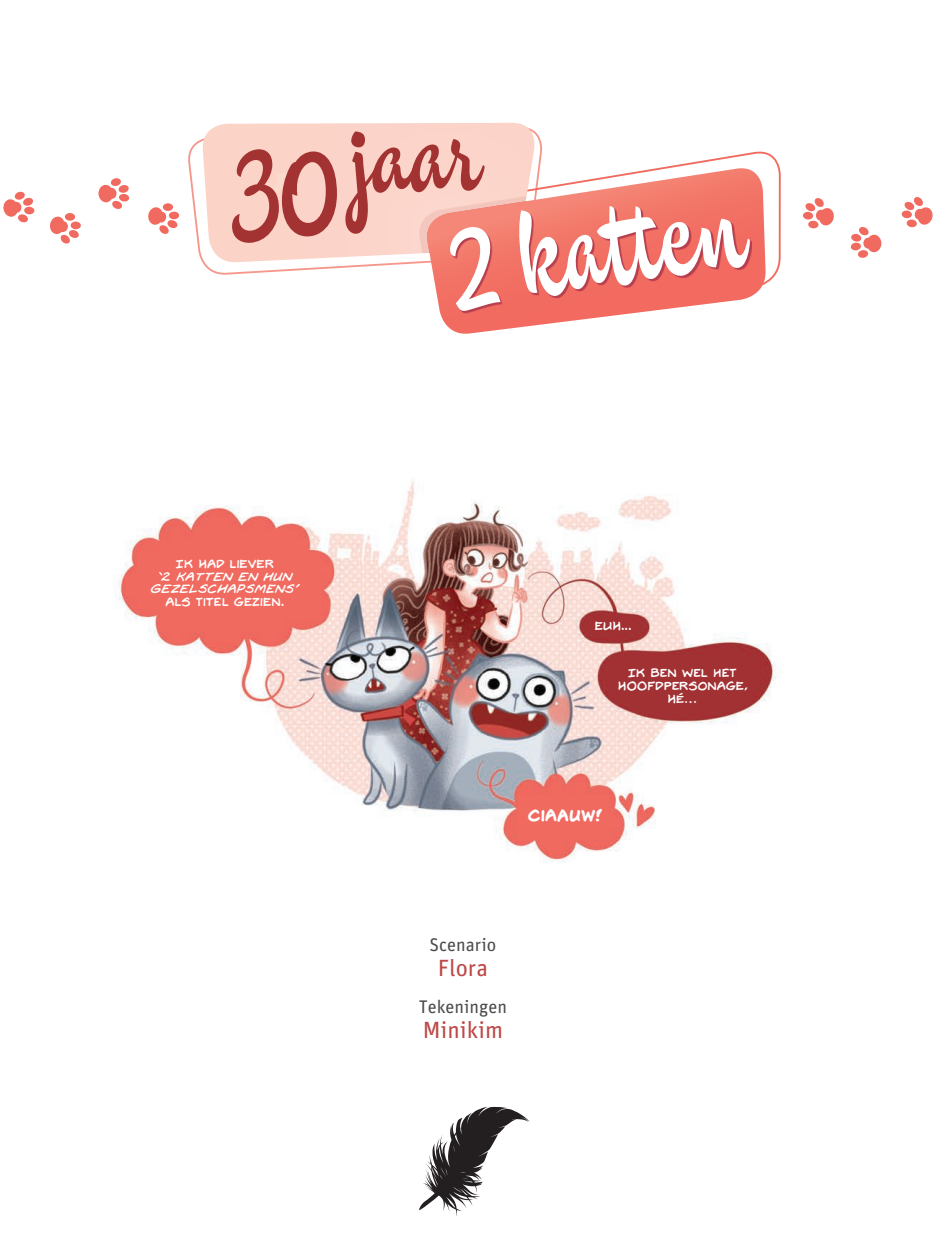
<style>
.page{position:relative;width:936px;height:1234px;background:#fff}
.page>*{position:absolute;margin:0;border:0;box-sizing:border-box;transform-origin:0 0}
.t1{font:113.7px "Studio Lettering Sable";color:#fff}
.t2{font:95.7px "Studio Lettering Sable";color:#a33233;scale:1.15 1}
.t3{font:23.4px "Unit";color:#bd4846}
.t4{font:18.3px "Unit";color:#4b4c4d}
.t5{font:700 15px "CC Colleen Doran";color:#fff}
.t6{font:11.25px/12.8px "CC Colleen Doran";color:#fff;text-align:center}
.t7{font:italic 11.25px/12.8px "CC Colleen Doran";color:#fff;text-align:center}
.s1{font-size:128.7px}
.s2{font-size:114.6px}
</style>
<div class="page">
<img style="left:115px;top:480px;width:662px;height:642px">
<svg style="left:419px;top:1106px;width:110px;height:110px"></svg>
<svg style="left:188px;top:139px;width:233px;height:136px"></svg>
<svg style="left:421px;top:122px;width:360px;height:162px"></svg>
<svg style="left:201px;top:123px;width:337px;height:140px"></svg>
<div style="left:419px;top:164px;width:119px;height:99px;background:#a23233;opacity:.1"></div>
<svg style="left:423px;top:165px;width:115px;height:3px"></svg>
<svg style="left:267px;top:149px;width:71px;height:90px"></svg>
<svg style="left:423px;top:168px;width:343px;height:166px"></svg>
<svg style="left:452px;top:208px;width:300px;height:105px;fill:#f26b60"></svg>
<svg style="left:803px;top:197px;width:130px;height:61px"></svg>
<svg style="left:3px;top:178px;width:177px;height:66px"></svg>
<h2 class="t2" style="left:227px;top:104px;width:223px;rotate:-3deg"><span class="s1">3</span><span class="s2">0</span>jaar</h2>
<h1 class="t1" style="left:441px;top:193px;width:302px;rotate:-8deg">2 katten</h1>
<p class="t6" style="left:176px;top:557px;width:100px">IK HAD LIEVER</p>
<p class="t7" style="left:151px;top:569px;width:149px">‘2 KATTEN EN HUN<br>GEZELSCHAPSMENS’</p>
<p class="t6" style="left:165px;top:595px;width:120px">ALS TITEL GEZIEN.</p>
<p class="t6" style="left:595px;top:619px;width:38px">EUH...</p>
<p class="t6" style="left:617px;top:666px;width:132px">IK BEN WEL HET<br>HOOFDPERSONAGE,<br>HÉ…</p>
<h3 class="t5" style="left:527px;top:805px;width:76px">CIAAUW!</h3>
<h3 class="t4" style="left:429px;top:933px;width:68px">Scenario</h3>
<h3 class="t3" style="left:437px;top:953px;width:52px">Flora</h3>
<h3 class="t4" style="left:418px;top:995px;width:90px">Tekeningen</h3>
<h3 class="t3" style="left:422px;top:1015px;width:82px">Minikim</h3>
</div>
